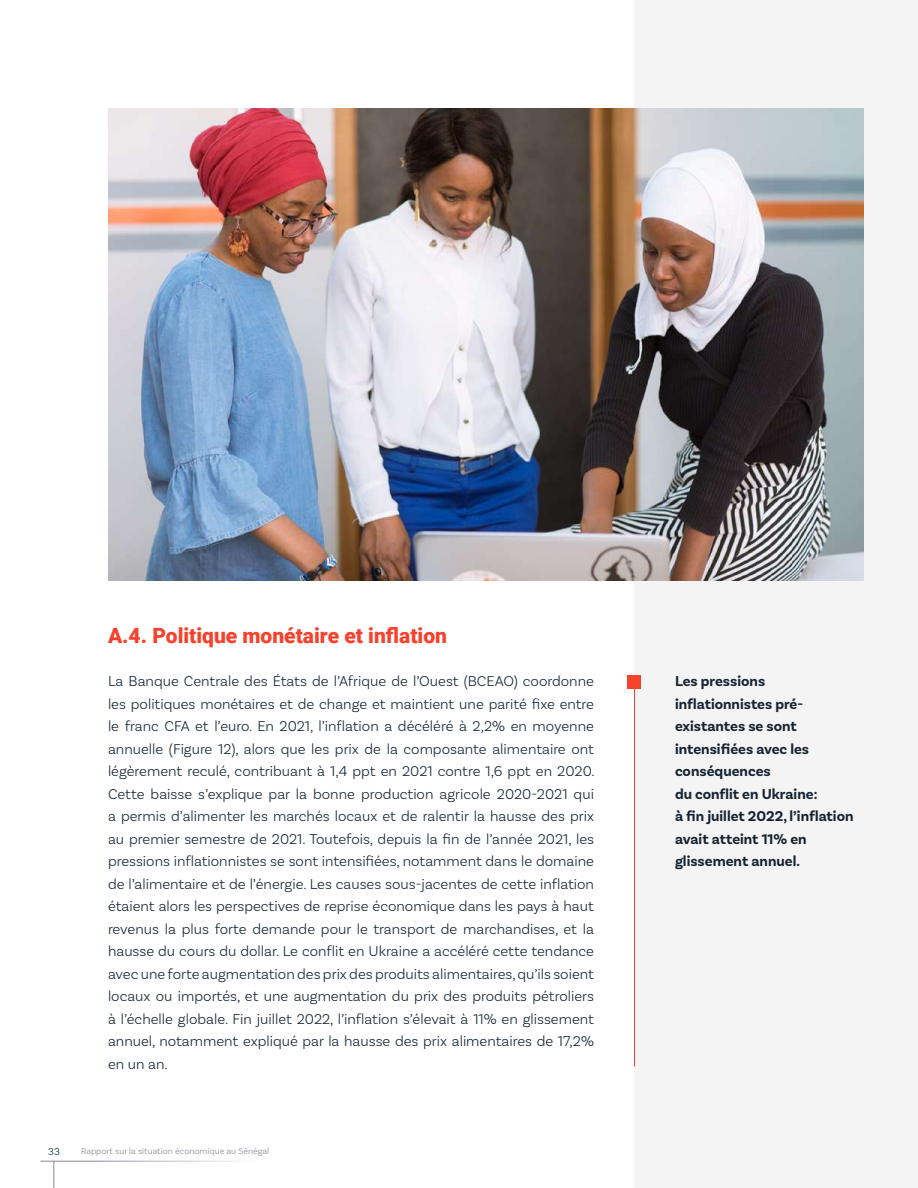
<style>
.page{position:relative;width:918px;height:1188px;background:#fff}
.page>*{position:absolute;margin:0;border:0;box-sizing:border-box;transform-origin:0 0}
.t1{font:900 21px "Roboto";color:#f6412c}
.t2{font:300 15px/22.5px "Basic Sans";color:#152331;text-align:justify}
.t3{font:700 15px/22.5px "Basic Sans";color:#152331}
.t4{font:300 10.5px "Basic Sans";color:#152331}
.t5{font:300 9px "Basic Sans";color:#868791}
</style>
<div class="page">
<div style="left:634px;top:0;width:284px;height:1188px;background:#f5f4f5"></div>
<svg style="left:54px;top:1162px;width:1px;height:26px"></svg>
<hr style="left:40px;top:1161px;width:230px;height:1px;background:#868791">
<div style="left:628px;top:675px;width:13px;height:13px;background:#f6412c"></div>
<hr style="left:634px;top:688px;width:1px;height:378px;background:#f6412c">
<img style="left:108px;top:108px;width:756px;height:472px">
<h1 class="t1" style="left:108px;top:621px;width:341px">A.4. Politique monétaire et inflation</h1>
<p class="t2" style="left:108px;top:670px;width:488px">La Banque Centrale des États de l’Afrique de l’Ouest (BCEAO) coordonne les politiques monétaires et de change et maintient une parité fixe entre le franc CFA et l’euro. En 2021, l’inflation a décéléré à 2,2% en moyenne annuelle (Figure 12), alors que les prix de la composante alimentaire ont légèrement reculé, contribuant à 1,4 ppt en 2021 contre 1,6 ppt en 2020.<br>Cette baisse s’explique par la bonne production agricole 2020-2021 qui a permis d’alimenter les marchés locaux et de ralentir la hausse des prix au premier semestre de 2021. Toutefois, depuis la fin de l’année 2021, les pressions inflationnistes se sont intensifiées, notamment dans le domaine de l’alimentaire et de l’énergie. Les causes sous-jacentes de cette inflation étaient alors les perspectives de reprise économique dans les pays à haut revenus la plus forte demande pour le transport de marchandises, et la hausse du cours du dollar. Le conflit en Ukraine a accéléré cette tendance avec une forte augmentation des prix des produits alimentaires, qu’ils soient locaux ou importés, et une augmentation du prix des produits pétroliers à l’échelle globale. Fin juillet 2022, l’inflation s’élevait à 11% en glissement annuel, notamment expliqué par la hausse des prix alimentaires de 17,2% en un an.</p>
<p class="t4" style="left:48px;top:1146px;width:13px">33</p>
<p class="t5" style="left:81px;top:1146px;width:190px">Rapport sur la situation économique au Sénégal</p>
<p class="t3" style="left:675px;top:670px;width:180px">Les pressions inflationnistes pré&shy;existantes se sont intensifiées avec les conséquences<br>du conflit en Ukraine:<br>à fin juillet 2022, l’inflation avait atteint 11% en glissement annuel.</p>
</div>
